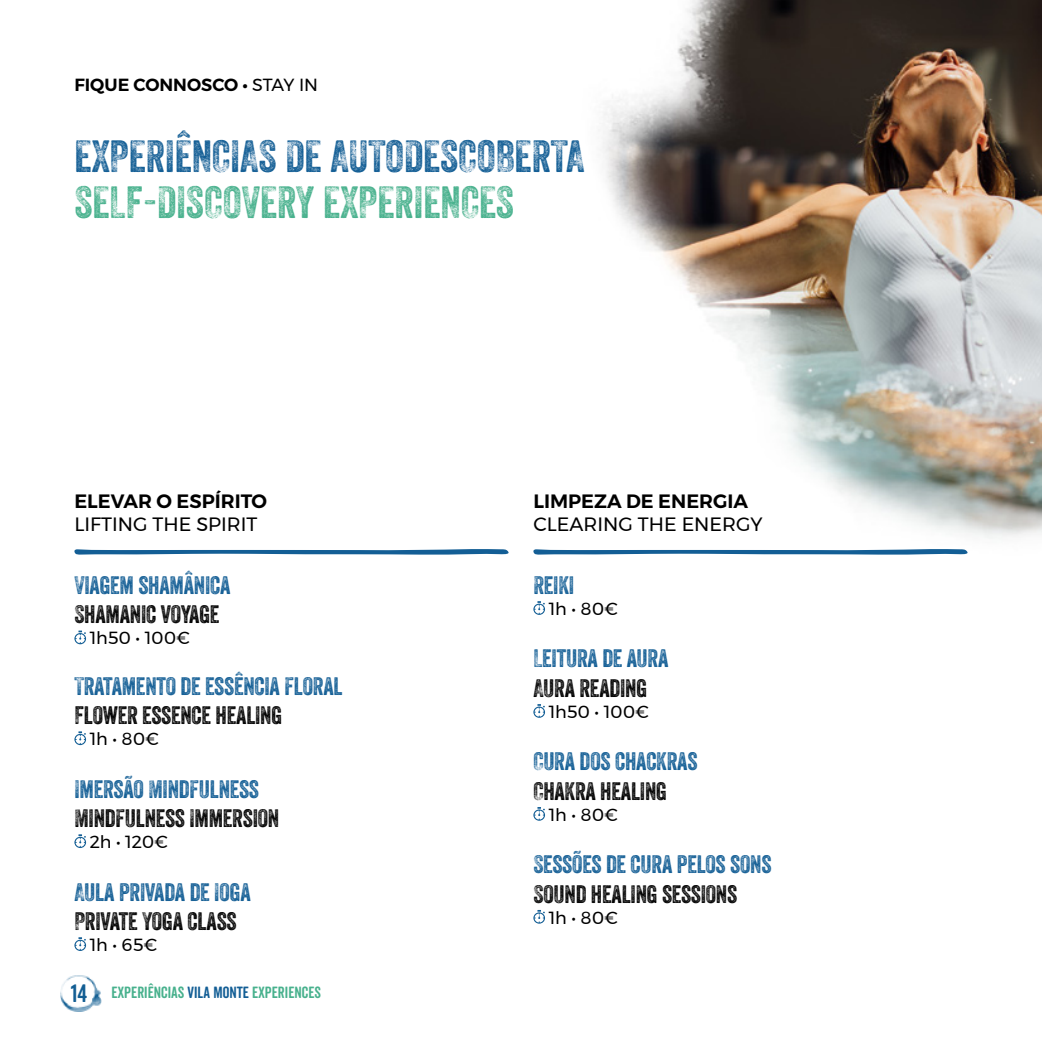
<style>
.page{position:relative;width:1042px;height:1042px;background:#fff}
.page>*{position:absolute;margin:0;border:0;box-sizing:border-box;transform-origin:0 0}
.t1{font:43.75px "Veneer Three";color:#135e95}
.t2{font:43.75px "Veneer Three";color:#48b18d}
.t3{font:24.5px "Veneer Three";letter-spacing:-.01em;color:#135e95}
.t4{font:24.5px "Veneer Three";letter-spacing:-.01em;color:#000}
.t5{font:19.25px "Montserrat";color:#000}
.t6{font:600 19.25px "Montserrat";color:#000}
.t7{font:17.5px "Montserrat";color:#000}
.t8{font:600 17.5px "Montserrat";color:#000}
.t9{font:15.75px "Veneer Clean Soft";color:#48b18d}
.s1{font-weight:400}
.s2{font-size:24.5px;color:#135e93}
.s3{color:#135e95}
</style>
<div class="page">
<img style="left:61px;top:975px;width:41px;height:37px">
<img style="left:538px;top:0;width:504px;height:910px">
<svg style="left:74px;top:630px;width:12px;height:14px"></svg>
<svg style="left:74px;top:731px;width:12px;height:14px"></svg>
<svg style="left:74px;top:834px;width:12px;height:14px"></svg>
<svg style="left:74px;top:937px;width:12px;height:14px"></svg>
<svg style="left:533px;top:601px;width:12px;height:14px"></svg>
<svg style="left:533px;top:704px;width:12px;height:14px"></svg>
<svg style="left:533px;top:807px;width:12px;height:14px"></svg>
<svg style="left:533px;top:910px;width:12px;height:13px"></svg>
<svg style="left:74px;top:549px;width:435px;height:6px"></svg>
<svg style="left:533px;top:549px;width:437px;height:6px"></svg>
<p class="t8" style="left:74px;top:74px;width:245px">FIQUE CONNOSCO • <span class="s1">STAY IN</span></p>
<h1 class="t1" style="left:74px;top:130px;width:512px">EXPERIÊNCIAS DE AUTODESCOBERTA</h1>
<h1 class="t2" style="left:74px;top:175px;width:441px">SELF-DISCOVERY EXPERIENCES</h1>
<p class="t6" style="left:74px;top:489px;width:194px">ELEVAR O ESPÍRITO</p>
<p class="t5" style="left:74px;top:512px;width:184px">LIFTING THE SPIRIT</p>
<p class="t3" style="left:74px;top:570px;width:158px">VIAGEM SHAMÂNICA</p>
<p class="t4" style="left:74px;top:599px;width:147px">SHAMANIC VOYAGE</p>
<p class="t7" style="left:90px;top:627px;width:102px">1h50 • 100€</p>
<p class="t3" style="left:74px;top:671px;width:270px">TRATAMENTO DE ESSÊNCIA FLORAL</p>
<p class="t4" style="left:74px;top:700px;width:209px">FLOWER ESSENCE HEALING</p>
<p class="t7" style="left:90px;top:728px;width:71px">1h • 80€</p>
<p class="t3" style="left:74px;top:774px;width:186px">IMERSÃO MINDFULNESS</p>
<p class="t4" style="left:74px;top:803px;width:206px">MINDFULNESS IMMERSION</p>
<p class="t7" style="left:90px;top:831px;width:80px">2h • 120€</p>
<p class="t3" style="left:74px;top:877px;width:178px">AULA PRIVADA DE IOGA</p>
<p class="t4" style="left:74px;top:906px;width:164px">PRIVATE YOGA CLASS</p>
<p class="t7" style="left:90px;top:934px;width:69px">1h • 65€</p>
<p class="t9" style="left:71px;top:983px;width:252px"><span class="s2">14</span> EXPERIÊNCIAS <span class="s3">VILA MONTE</span> EXPERIENCES</p>
<p class="t6" style="left:533px;top:489px;width:216px">LIMPEZA DE ENERGIA</p>
<p class="t5" style="left:533px;top:512px;width:231px">CLEARING THE ENERGY</p>
<p class="t3" style="left:533px;top:570px;width:42px">REIKI</p>
<p class="t7" style="left:549px;top:598px;width:71px">1h • 80€</p>
<p class="t3" style="left:533px;top:644px;width:137px">LEITURA DE AURA</p>
<p class="t4" style="left:533px;top:673px;width:115px">AURA READING</p>
<p class="t7" style="left:549px;top:701px;width:102px">1h50 • 100€</p>
<p class="t3" style="left:533px;top:746px;width:166px">CURA DOS CHACKRAS</p>
<p class="t4" style="left:533px;top:776px;width:135px">CHAKRA HEALING</p>
<p class="t7" style="left:549px;top:804px;width:71px">1h • 80€</p>
<p class="t3" style="left:533px;top:849px;width:240px">SESSÕES DE CURA PELOS SONS</p>
<p class="t4" style="left:533px;top:879px;width:205px">SOUND HEALING SESSIONS</p>
<p class="t7" style="left:549px;top:906px;width:71px">1h • 80€</p>
</div>
